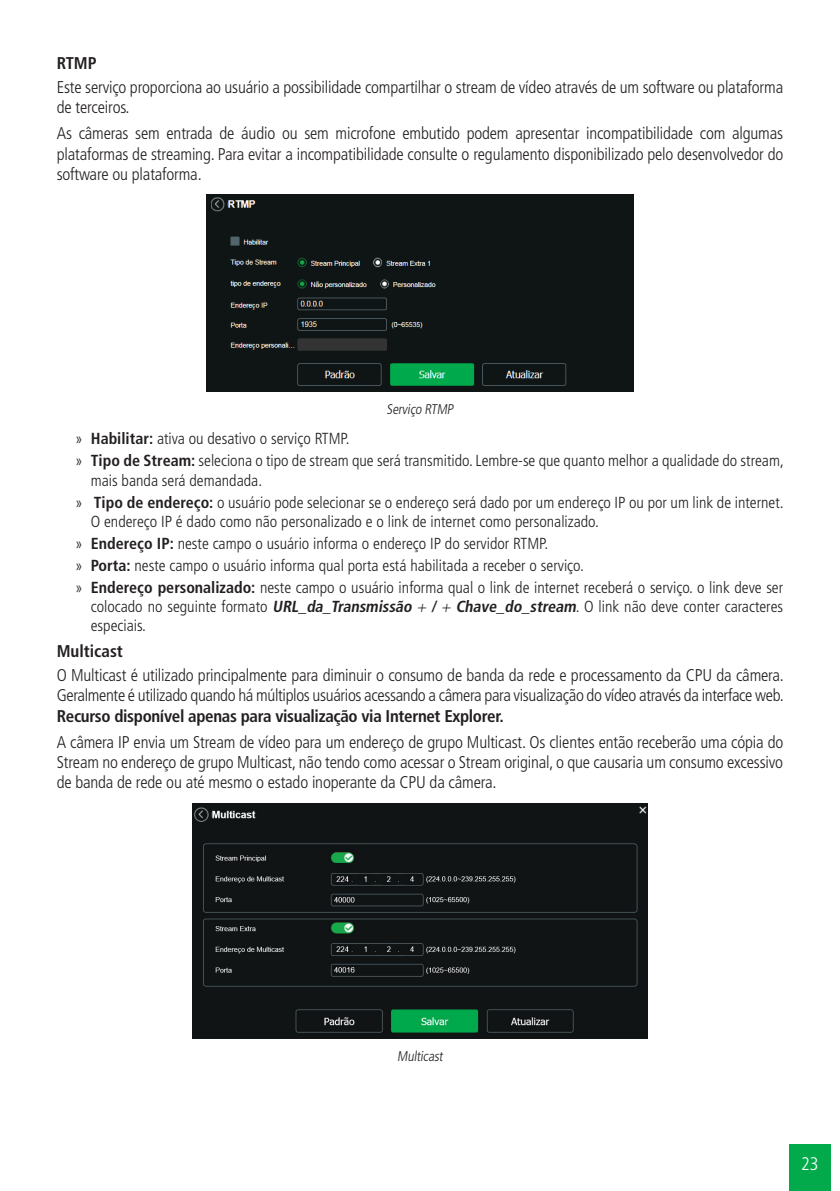
<style>
.page{position:relative;width:840px;height:1191px;background:#fff}
.page>*{position:absolute;margin:0;border:0;box-sizing:border-box;transform-origin:0 0}
.t1{font:300 condensed 18.2px "Frutiger LT Std";color:#fff}
._0__Corpo_de_texto{font:300 condensed 17px/20.4px "Frutiger LT Std";letter-spacing:-.01em;color:#231f20;text-align:justify}
._3__Titulo_3{font:700 condensed 17px "Frutiger LT Std";color:#231f20}
.t2{font:300 condensed 16px/19.2px "Frutiger LT Std";color:#231f20}
._7__Legenda{font:300 condensed 14px "Frutiger LT Std";color:#231f20}
.s1{font-weight:700}
.s2{font-weight:700;font-style:italic}
.s3{font-style:italic}
</style>
<div class="page">
<div style="left:788px;top:1144px;width:42px;height:47px;background:#03aa4b"></div>
<img style="left:206px;top:195px;width:427px;height:196px">
<img style="left:193px;top:803px;width:453px;height:236px">
<p class="_3__Titulo_3" style="left:57px;top:53px;width:41px">RTMP</p>
<p class="_0__Corpo_de_texto" style="left:57px;top:77px;width:727px">Este serviço proporciona ao usuário a possibilidade compartilhar o stream de vídeo através de um software ou plataforma de terceiros.</p>
<p class="_0__Corpo_de_texto" style="left:57px;top:123px;width:727px">As câmeras sem entrada de áudio ou sem microfone embutido podem apresentar incompatibilidade com algumas plataformas de streaming. Para evitar a incompatibilidade consulte o regulamento disponibilizado pelo desenvolvedor do software ou plataforma.</p>
<p class="_7__Legenda" style="left:386px;top:401px;width:71px">Serviço RTMP</p>
<p class="t2" style="left:75px;top:429px;width:276px">» <span class="s1">Habilitar:</span> ativa ou desativo o serviço RTMP.</p>
<p class="t2" style="left:91px;top:451px;width:694px;text-indent:-16px">» <span class="s1">Tipo de Stream:</span> seleciona o tipo de stream que será transmitido. Lembre-se que quanto melhor a qualidade do stream, mais banda será demandada.</p>
<p class="t2" style="left:91px;top:493px;width:694px;text-indent:-16px">» <span class="s1">Tipo de endereço:</span> o usuário pode selecionar se o endereço será dado por um endereço IP ou por um link de internet.<br>O endereço IP é dado como não personalizado e o link de internet como personalizado.</p>
<p class="t2" style="left:75px;top:534px;width:474px">» <span class="s1">Endereço IP:</span> neste campo o usuário informa o endereço IP do servidor RTMP.</p>
<p class="t2" style="left:75px;top:556px;width:510px">» <span class="s1">Porta:</span> neste campo o usuário informa qual porta está habilitada a receber o serviço.</p>
<p class="t2" style="left:91px;top:578px;width:693px;text-align:justify;text-indent:-16px">» <span class="s1">Endereço personalizado:</span> neste campo o usuário informa qual o link de internet receberá o serviço. o link deve ser colocado no seguinte formato <span class="s2">URL_da_Transmissão</span> <span class="s3">+</span> <span class="s2">/</span> <span class="s3">+</span> <span class="s2">Chave_do_stream</span>. O link não deve conter caracteres especiais.</p>
<p class="_3__Titulo_3" style="left:57px;top:641px;width:68px">Multicast</p>
<p class="_0__Corpo_de_texto" style="left:57px;top:665px;width:728px">O Multicast é utilizado principalmente para diminuir o consumo de banda da rede e processamento da CPU da câmera.<br>Geralmente é utilizado quando há múltiplos usuários acessando a câmera para visualização do vídeo através da interface web.<br><span class="s1">Recurso disponível apenas para visualização via Internet Explorer.</span></p>
<p class="_0__Corpo_de_texto" style="left:57px;top:731px;width:727px">A câmera IP envia um Stream de vídeo para um endereço de grupo Multicast. Os clientes então receberão uma cópia do Stream no endereço de grupo Multicast, não tendo como acessar o Stream original, o que causaria um consumo excessivo de banda de rede ou até mesmo o estado inoperante da CPU da câmera.</p>
<p class="_7__Legenda" style="left:397px;top:1048px;width:49px">Multicast</p>
<p class="t1" style="left:800px;top:1153px;width:19px">23</p>
</div>
